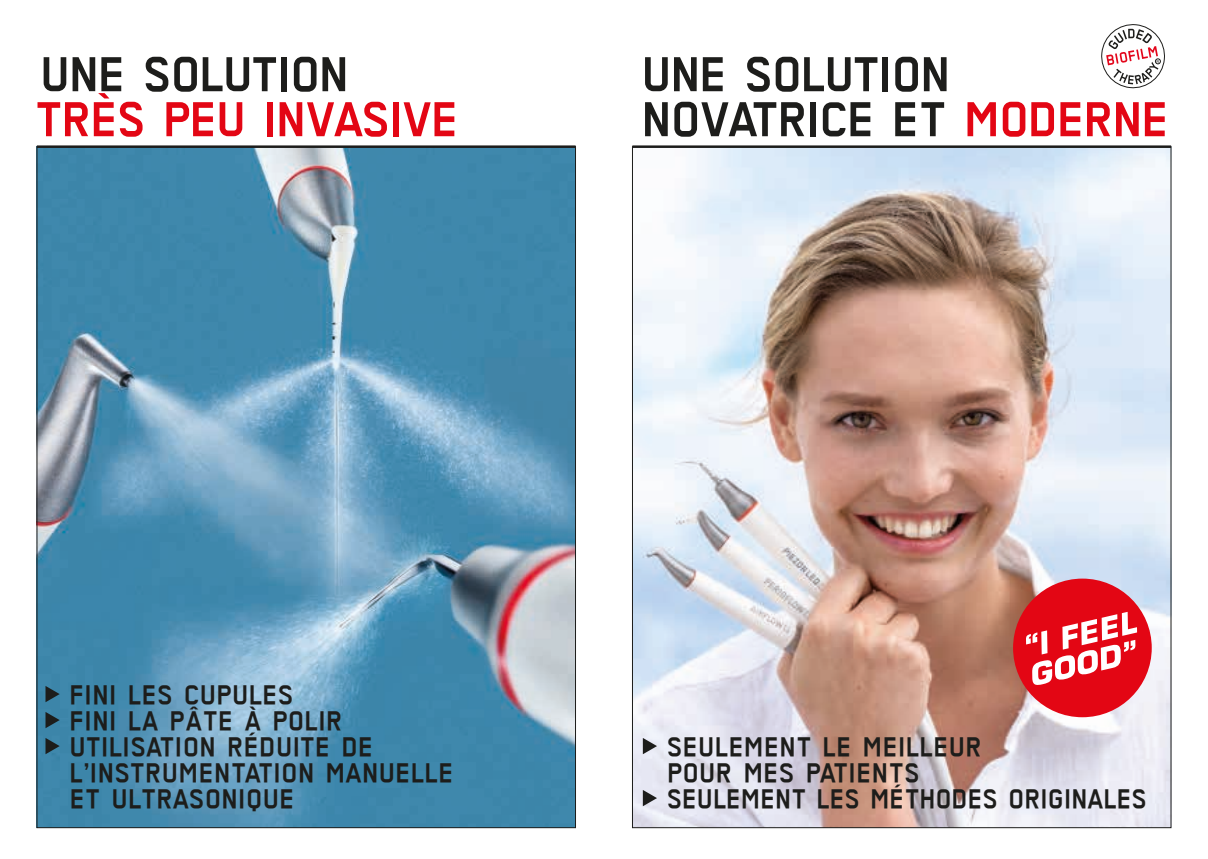
<style>
.page{position:relative;width:1208px;height:859px;background:#fff}
.page>*{position:absolute;margin:0;border:0;box-sizing:border-box;transform-origin:0 0}
.t1{font:55px/45px "TRANS Bold";letter-spacing:-.03em;color:#1d1d1b}
.t2{font:55px "TRANS Bold";letter-spacing:-.03em;color:#e30614}
.t3{font:30px/26px "TRANS Bold";color:#1d1d1b}
.t4{font:3.9px "Arial";color:#1d1d1b}
.s1{color:#e30614}
</style>
<div class="page">
<img style="left:39px;top:149px;width:534px;height:677px">
<img style="left:634px;top:149px;width:535px;height:677px">
<div style="left:1013px;top:579px;width:138px;height:138px;background:#e30614;border-radius:50%"></div>
<svg style="left:1026px;top:612px;width:111px;height:73px"></svg>
<svg style="left:643px;top:738px;width:14px;height:16px"></svg>
<svg style="left:643px;top:790px;width:14px;height:16px"></svg>
<svg style="left:45px;top:686px;width:15px;height:16px"></svg>
<svg style="left:45px;top:712px;width:15px;height:16px"></svg>
<svg style="left:45px;top:738px;width:15px;height:16px"></svg>
<svg style="left:1101px;top:24px;width:63px;height:64px"></svg>
<hr style="left:632px;top:145px;width:539px;height:3px;background:#1d1d1b">
<hr style="left:37px;top:145px;width:538px;height:3px;background:#1d1d1b">
<h1 class="t1" style="left:42px;top:51px;width:311px">UNE SOLUTION</h1>
<h1 class="t2" style="left:37px;top:90px;width:426px">TRÈS PEU INVASIVE</h1>
<h1 class="t1" style="left:644px;top:51px;width:529px">UNE SOLUTION<br>NOVATRICE ET <span class="s1">MODERNE</span></h1>
<p class="t4" style="left:1156px;top:59px;width:4px">R</p>
<p class="t3" style="left:71px;top:681px;width:385px">FINI LES CUPULES<br>FINI LA PÂTE À POLIR<br>UTILISATION RÉDUITE DE<br>L’INSTRUMENTATION MANUELLE<br>ET ULTRASONIQUE</p>
<p class="t3" style="left:668px;top:733px;width:481px">SEULEMENT LE MEILLEUR<br>POUR MES PATIENTS<br>SEULEMENT LES MÉTHODES ORIGINALES</p>
</div>
